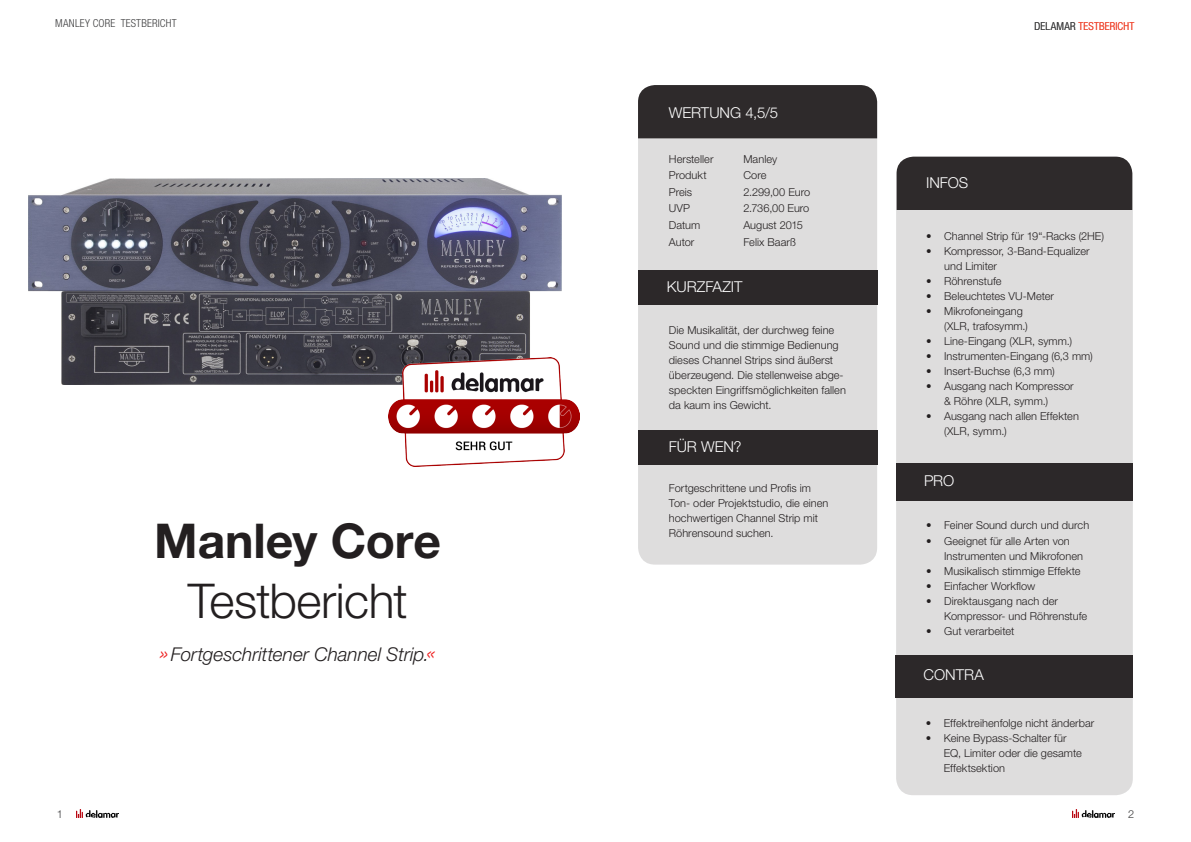
<style>
.page{position:relative;width:1191px;height:842px;background:#fff}
.page>*{position:absolute;margin:0;border:0;box-sizing:border-box;transform-origin:0 0}
.t1{font:300 48px "Helvetica Neue LT Std";letter-spacing:-.01em;color:#231f20}
.t2{font:700 48px "Helvetica Neue LT Std";letter-spacing:-.005em;color:#231f20}
.t3{font:italic 300 19px "Helvetica Neue LT Std";color:#231f20}
.Heading_Fazit_Kasten{font:300 15px "Helvetica Neue LT Std";letter-spacing:-.005em;color:#fff}
.Absatz_ohne_Raster{font:300 11px/15px "Helvetica Neue LT Std";color:#231f20}
.Absatz_ohne_Raster-2{font:300 condensed 11px "Helvetica Neue LT Std";letter-spacing:.015em;color:#3e3e3f}
.t4{font:300 condensed 11px "Helvetica Neue LT Std";letter-spacing:.015em;color:#ef452e}
.t5{font:300 11px "Helvetica Neue LT Std";color:#3e3e3f}
.s1{color:#3e3e3f}
.s2{font-size:23px;color:#ee2323}
</style>
<div class="page">
<img style="left:77px;top:810px;width:41px;height:7px">
<img style="left:28px;top:178px;width:533px;height:206px">
<img style="left:388px;top:358px;width:191px;height:109px">
<img style="left:1072px;top:810px;width:42px;height:7px">
<div style="left:638px;top:138px;width:239px;height:427px;background:#dedddd"></div>
<div style="left:896px;top:210px;width:236px;height:585px;background:#dedddd"></div>
<div style="left:638px;top:85px;width:239px;height:53px;background:#2e2a2b"></div>
<div style="left:896px;top:157px;width:236px;height:53px;background:#2e2a2b"></div>
<div style="left:638px;top:430px;width:239px;height:35px;background:#2c2829"></div>
<div style="left:638px;top:270px;width:239px;height:35px;background:#2c2829"></div>
<div style="left:896px;top:463px;width:236px;height:38px;background:#2c2829"></div>
<div style="left:895px;top:656px;width:237px;height:42px;background:#2c2829"></div>
<p class="Absatz_ohne_Raster-2" style="left:55px;top:17px;width:123px">MANLEY CORE TESTBERICHT</p>
<p class="t4" style="left:1034px;top:20px;width:101px"><span class="s1">DELAMAR</span> TESTBERICHT</p>
<p class="Heading_Fazit_Kasten" style="left:669px;top:103px;width:111px">WERTUNG 4,5/5</p>
<h1 class="t2" style="left:154px;top:511px;width:288px">Manley Core</h1>
<h1 class="t1" style="left:188px;top:571px;width:221px">Testbericht</h1>
<p class="t3" style="left:159px;top:643px;width:278px"><span class="s2">»</span>Fortgeschrittener Channel Strip.<span class="s2">«</span></p>
<p class="Absatz_ohne_Raster" style="left:669px;top:151px;width:46px">Hersteller</p>
<p class="Absatz_ohne_Raster" style="left:743px;top:151px;width:35px">Manley</p>
<p class="Absatz_ohne_Raster" style="left:669px;top:167px;width:39px">Produkt</p>
<p class="Absatz_ohne_Raster" style="left:743px;top:167px;width:25px">Core</p>
<p class="Absatz_ohne_Raster" style="left:669px;top:184px;width:25px">Preis</p>
<p class="Absatz_ohne_Raster" style="left:743px;top:184px;width:68px">2.299,00 Euro</p>
<p class="Absatz_ohne_Raster" style="left:669px;top:201px;width:23px">UVP</p>
<p class="Absatz_ohne_Raster" style="left:743px;top:201px;width:67px">2.736,00 Euro</p>
<p class="Absatz_ohne_Raster" style="left:669px;top:217px;width:33px">Datum</p>
<p class="Absatz_ohne_Raster" style="left:743px;top:217px;width:61px">August 2015</p>
<p class="Absatz_ohne_Raster" style="left:669px;top:234px;width:27px">Autor</p>
<p class="Absatz_ohne_Raster" style="left:743px;top:234px;width:54px">Felix Baarß</p>
<p class="Heading_Fazit_Kasten" style="left:667px;top:278px;width:77px">KURZFAZIT</p>
<p class="Absatz_ohne_Raster" style="left:669px;top:323px;width:179px">Die Musikalität, der durchweg feine Sound und die stimmige Bedienung dieses Channel Strips sind äußerst überzeugend. Die stellenweise abge&shy;speckten Eingriffsmöglichkeiten fallen da kaum ins Gewicht.</p>
<p class="Heading_Fazit_Kasten" style="left:669px;top:437px;width:74px">FÜR WEN?</p>
<p class="Absatz_ohne_Raster" style="left:669px;top:481px;width:161px">Fortgeschrittene und Profis im<br>Ton- oder Projektstudio, die einen hochwertigen Channel Strip mit<br>Röhrensound suchen.</p>
<p class="Heading_Fazit_Kasten" style="left:926px;top:174px;width:44px">INFOS</p>
<p class="Absatz_ohne_Raster" style="left:926px;top:228px;width:180px">• Channel Strip für 19“-Racks (2HE)</p>
<p class="Absatz_ohne_Raster" style="left:944px;top:243px;width:147px;text-indent:-18px">• Kompressor, 3-Band-Equalizer und Limiter</p>
<p class="Absatz_ohne_Raster" style="left:926px;top:273px;width:77px">• Röhrenstufe</p>
<p class="Absatz_ohne_Raster" style="left:926px;top:288px;width:129px">• Beleuchtetes VU-Meter</p>
<p class="Absatz_ohne_Raster" style="left:944px;top:303px;width:85px;text-indent:-18px">• Mikrofoneingang (XLR, trafosymm.)</p>
<p class="Absatz_ohne_Raster" style="left:926px;top:333px;width:147px">• Line-Eingang (XLR, symm.)</p>
<p class="Absatz_ohne_Raster" style="left:926px;top:348px;width:168px">• Instrumenten-Eingang (6,3 mm)</p>
<p class="Absatz_ohne_Raster" style="left:926px;top:363px;width:130px">• Insert-Buchse (6,3 mm)</p>
<p class="Absatz_ohne_Raster" style="left:944px;top:378px;width:131px;text-indent:-18px">• Ausgang nach Kompressor &amp; Röhre (XLR, symm.)</p>
<p class="Absatz_ohne_Raster" style="left:944px;top:408px;width:136px;text-indent:-18px">• Ausgang nach allen Effekten (XLR, symm.)</p>
<p class="Heading_Fazit_Kasten" style="left:924px;top:471px;width:32px">PRO</p>
<p class="Absatz_ohne_Raster" style="left:926px;top:518px;width:165px">• Feiner Sound durch und durch</p>
<p class="Absatz_ohne_Raster" style="left:944px;top:533px;width:140px;text-indent:-18px">• Geeignet für alle Arten von<br>Instrumenten und Mikrofonen</p>
<p class="Absatz_ohne_Raster" style="left:926px;top:563px;width:156px">• Musikalisch stimmige Effekte</p>
<p class="Absatz_ohne_Raster" style="left:926px;top:578px;width:111px">• Einfacher Workflow</p>
<p class="Absatz_ohne_Raster" style="left:944px;top:593px;width:145px;text-indent:-18px">• Direktausgang nach der<br>Kompressor- und Röhrenstufe</p>
<p class="Absatz_ohne_Raster" style="left:926px;top:623px;width:90px">• Gut verarbeitet</p>
<p class="Heading_Fazit_Kasten" style="left:923px;top:666px;width:62px">CONTRA</p>
<p class="Absatz_ohne_Raster" style="left:925px;top:716px;width:170px">• Effektreihenfolge nicht änderbar</p>
<p class="Absatz_ohne_Raster" style="left:943px;top:731px;width:140px;text-indent:-18px">• Keine Bypass-Schalter für<br>EQ, Limiter oder die gesamte<br>Effektsektion</p>
<p class="t5" style="left:57px;top:807px;width:8px">1</p>
<p class="t5" style="left:1128px;top:807px;width:8px">2</p>
</div>
